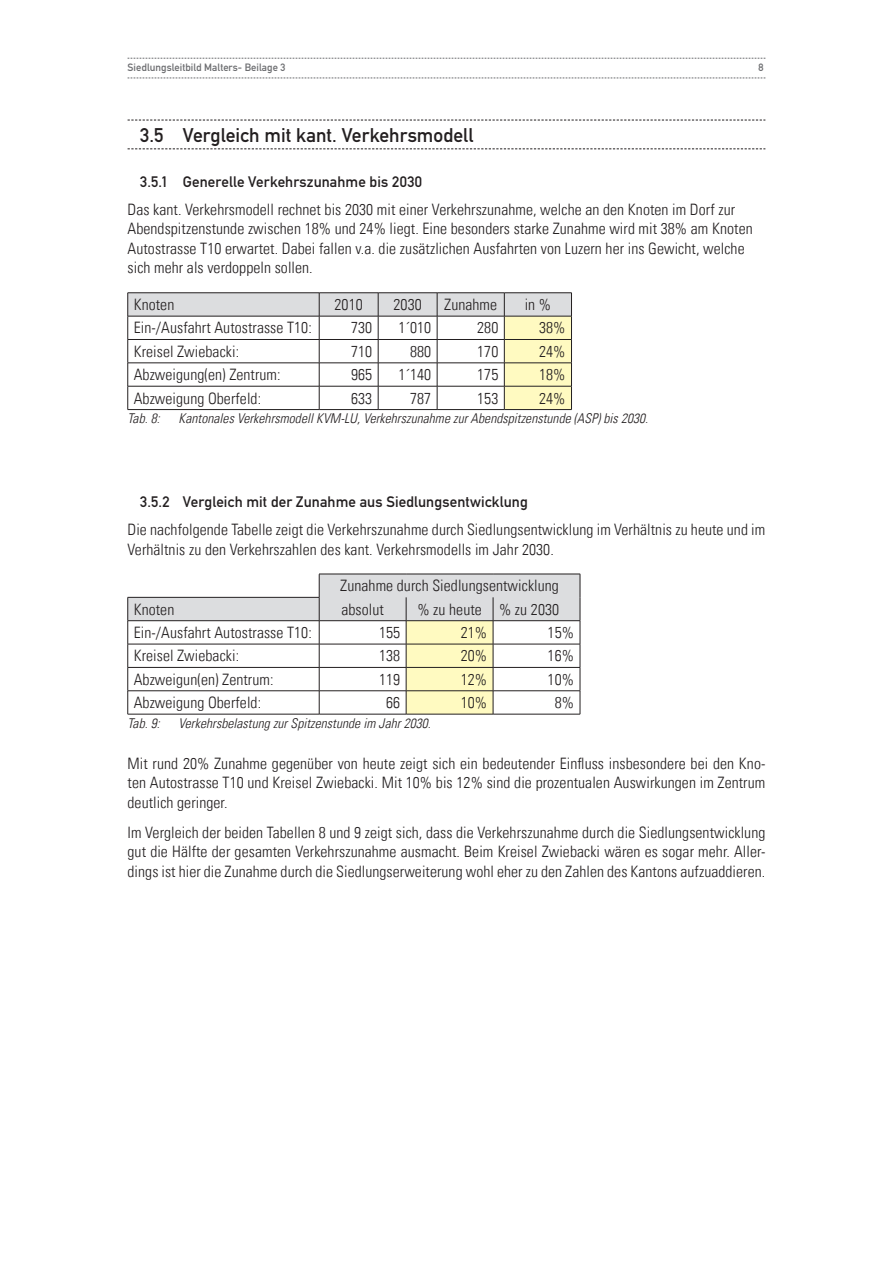
<style>
.page{position:relative;width:893px;height:1263px;background:#fff}
.page>*{position:absolute;margin:0;border:0;box-sizing:border-box;transform-origin:0 0}
.t1{font:19.5px "DIN Mittelschrift Std";color:#231f20}
.t2{font:300 condensed 15.75px/19.5px "Univers LT";letter-spacing:.005em;color:#231f20}
.t3{font:15px "DIN Mittelschrift Std";letter-spacing:.005em;color:#231f20}
.t4{font:italic 300 condensed 13.5px "Univers LT";letter-spacing:.005em;color:#231f20}
.t5{font:10.5px "DIN Mittelschrift Std";letter-spacing:.005em;color:#6c6d70}
</style>
<div class="page">
<svg style="left:128px;top:58px;width:637px;height:1px"></svg>
<svg style="left:128px;top:78px;width:637px;height:1px"></svg>
<svg style="left:128px;top:120px;width:637px;height:1px"></svg>
<svg style="left:128px;top:148px;width:637px;height:1px"></svg>
<hr style="left:128px;top:292px;width:191px;height:1px;background:#231f20">
<hr style="left:319px;top:292px;width:59px;height:1px;background:#231f20">
<hr style="left:378px;top:292px;width:59px;height:1px;background:#231f20">
<hr style="left:437px;top:292px;width:67px;height:1px;background:#231f20">
<hr style="left:504px;top:292px;width:68px;height:1px;background:#231f20">
<svg style="left:127px;top:293px;width:445px;height:117px"></svg>
<hr style="left:128px;top:409px;width:191px;height:1px;background:#231f20">
<hr style="left:319px;top:409px;width:59px;height:1px;background:#231f20">
<hr style="left:378px;top:409px;width:59px;height:1px;background:#231f20">
<hr style="left:437px;top:409px;width:67px;height:1px;background:#231f20">
<hr style="left:504px;top:409px;width:68px;height:1px;background:#231f20">
<svg style="left:127px;top:574px;width:454px;height:140px"></svg>
<hr style="left:128px;top:714px;width:191px;height:1px;background:#231f20">
<hr style="left:319px;top:714px;width:87px;height:1px;background:#231f20">
<hr style="left:406px;top:714px;width:87px;height:1px;background:#231f20">
<hr style="left:493px;top:714px;width:87px;height:1px;background:#231f20">
<p class="t5" style="left:128px;top:61px;width:160px">Siedlungsleitbild Malters- Beilage 3</p>
<p class="t5" style="left:758px;top:61px;width:7px">8</p>
<p class="t1" style="left:140px;top:123px;width:335px">3.5 Vergleich mit kant. Verkehrsmodell</p>
<p class="t3" style="left:140px;top:173px;width:283px">3.5.1 Generelle Verkehrszunahme bis 2030</p>
<p class="t2" style="left:128px;top:200px;width:627px">Das kant. Verkehrsmodell rechnet bis 2030 mit einer Verkehrszunahme, welche an den Knoten im Dorf zur Abendspitzenstunde zwischen 18% und 24% liegt. Eine besonders starke Zunahme wird mit 38% am Knoten Autostrasse T10 erwartet. Dabei fallen v.a. die zusätzlichen Ausfahrten von Luzern her ins Gewicht, welche sich mehr als verdoppeln sollen.</p>
<p class="t2" style="left:134px;top:295px;width:42px">Knoten</p>
<p class="t2" style="left:335px;top:295px;width:30px">2010</p>
<p class="t2" style="left:394px;top:295px;width:30px">2030</p>
<p class="t2" style="left:444px;top:295px;width:54px">Zunahme</p>
<p class="t2" style="left:525px;top:295px;width:28px">in %</p>
<p class="t2" style="left:134px;top:318px;width:180px">Ein-/Ausfahrt Autostrasse T10:</p>
<p class="t2" style="left:351px;top:318px;width:23px">730</p>
<p class="t2" style="left:398px;top:318px;width:34px">1´010</p>
<p class="t2" style="left:477px;top:318px;width:23px">280</p>
<p class="t2" style="left:539px;top:318px;width:28px">38%</p>
<p class="t2" style="left:134px;top:342px;width:107px">Kreisel Zwiebacki:</p>
<p class="t2" style="left:351px;top:342px;width:23px">710</p>
<p class="t2" style="left:410px;top:342px;width:23px">880</p>
<p class="t2" style="left:477px;top:342px;width:23px">170</p>
<p class="t2" style="left:539px;top:342px;width:28px">24%</p>
<p class="t2" style="left:134px;top:365px;width:148px">Abzweigung(en) Zentrum:</p>
<p class="t2" style="left:351px;top:365px;width:23px">965</p>
<p class="t2" style="left:398px;top:365px;width:34px">1´140</p>
<p class="t2" style="left:477px;top:365px;width:23px">175</p>
<p class="t2" style="left:539px;top:365px;width:28px">18%</p>
<p class="t2" style="left:134px;top:388px;width:129px">Abzweigung Oberfeld:</p>
<p class="t2" style="left:351px;top:388px;width:23px">633</p>
<p class="t2" style="left:410px;top:388px;width:23px">787</p>
<p class="t2" style="left:477px;top:388px;width:23px">153</p>
<p class="t2" style="left:539px;top:388px;width:28px">24%</p>
<p class="t4" style="left:128px;top:410px;width:34px">Tab. 8:</p>
<p class="t4" style="left:179px;top:410px;width:471px">Kantonales Verkehrsmodell KVM-LU, Verkehrszunahme zur Abendspitzenstunde (ASP) bis 2030.</p>
<p class="t3" style="left:140px;top:493px;width:389px">3.5.2 Vergleich mit der Zunahme aus Siedlungsentwicklung</p>
<p class="t2" style="left:128px;top:520px;width:639px">Die nachfolgende Tabelle zeigt die Verkehrszunahme durch Siedlungsentwicklung im Verhältnis zu heute und im<br>Verhältnis zu den Verkehrszahlen des kant. Verkehrsmodells im Jahr 2030.</p>
<p class="t2" style="left:340px;top:576px;width:220px">Zunahme durch Siedlungsentwicklung</p>
<p class="t2" style="left:134px;top:599px;width:42px">Knoten</p>
<p class="t2" style="left:341px;top:599px;width:44px">absolut</p>
<p class="t2" style="left:417px;top:599px;width:143px">% zu heute % zu 2030</p>
<p class="t2" style="left:134px;top:623px;width:180px">Ein-/Ausfahrt Autostrasse T10:</p>
<p class="t2" style="left:379px;top:623px;width:23px">155</p>
<p class="t2" style="left:461px;top:623px;width:28px">21%</p>
<p class="t2" style="left:548px;top:623px;width:28px">15%</p>
<p class="t2" style="left:134px;top:646px;width:107px">Kreisel Zwiebacki:</p>
<p class="t2" style="left:379px;top:646px;width:23px">138</p>
<p class="t2" style="left:461px;top:646px;width:28px">20%</p>
<p class="t2" style="left:548px;top:646px;width:28px">16%</p>
<p class="t2" style="left:134px;top:669px;width:141px">Abzweigun(en) Zentrum:</p>
<p class="t2" style="left:379px;top:669px;width:23px">119</p>
<p class="t2" style="left:461px;top:669px;width:28px">12%</p>
<p class="t2" style="left:548px;top:669px;width:28px">10%</p>
<p class="t2" style="left:134px;top:693px;width:129px">Abzweigung Oberfeld:</p>
<p class="t2" style="left:386px;top:693px;width:16px">66</p>
<p class="t2" style="left:461px;top:693px;width:28px">10%</p>
<p class="t2" style="left:555px;top:693px;width:21px">8%</p>
<p class="t4" style="left:128px;top:715px;width:34px">Tab. 9:</p>
<p class="t4" style="left:179px;top:715px;width:254px">Verkehrsbelastung zur Spitzenstunde im Jahr 2030.</p>
<p class="t2" style="left:128px;top:753px;width:639px;text-align:justify">Mit rund 20% Zunahme gegenüber von heute zeigt sich ein bedeutender Einfluss insbesondere bei den Kno&shy;ten Autostrasse T10 und Kreisel Zwiebacki. Mit 10% bis 12% sind die prozentualen Auswirkungen im Zentrum deutlich geringer.</p>
<p class="t2" style="left:128px;top:822px;width:639px;text-align:justify">Im Vergleich der beiden Tabellen 8 und 9 zeigt sich, dass die Verkehrszunahme durch die Siedlungsentwicklung gut die Hälfte der gesamten Verkehrszunahme ausmacht. Beim Kreisel Zwiebacki wären es sogar mehr. Aller&shy;dings ist hier die Zunahme durch die Siedlungserweiterung wohl eher zu den Zahlen des Kantons aufzuaddieren.</p>
</div>
